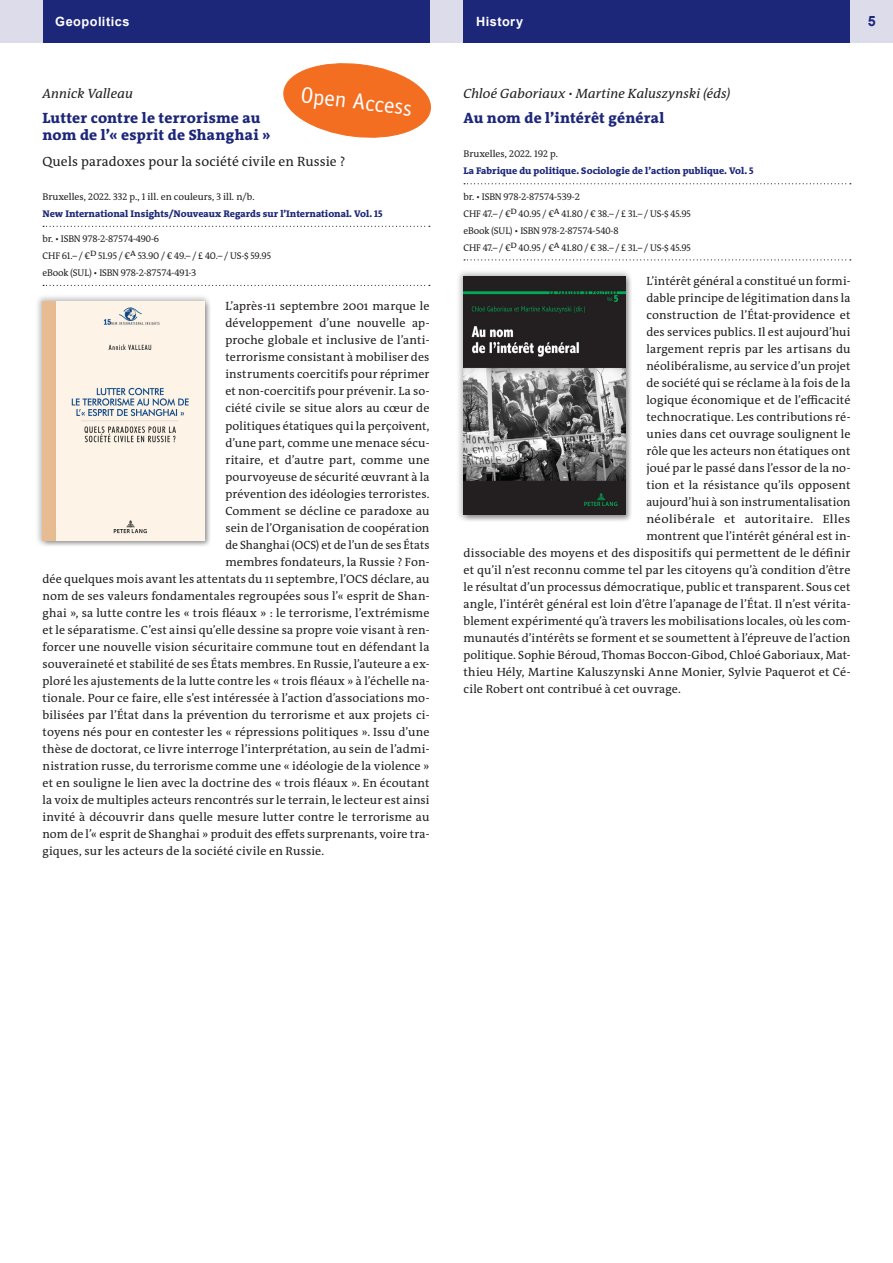
<style>
.page{position:relative;width:893px;height:1263px;background:#fff}
.page>*{position:absolute;margin:0;border:0;box-sizing:border-box;transform-origin:0 0}
.t1{font:22.5px "Officina Sans";color:#fff}
._110___Titel{font:800 15px/17px "The Antiqua B W8";letter-spacing:.01em;color:#1d2779}
.t2{font:700 14.25px "Arial";color:#1d2779}
._100___Autor{font:italic 13.5px "The Antiqua B W5 Plain";letter-spacing:.005em;color:#231f20}
._120___Untertitel{font:13.5px "The Antiqua B W5 Plain";letter-spacing:.01em;color:#231f20}
.Rubrik{font:700 12.75px "Arial";letter-spacing:.035em;color:#fff}
._300___Werbetext__FK{font:12px "The Antiqua B W5 Plain";letter-spacing:.01em;color:#231f20}
._300___Werbetext__FK-2{font:12px "The Antiqua B W5 Plain";letter-spacing:.01em;color:#231f20;scale:.96 1}
._300___Werbetext__FK-3{font:12px "The Antiqua B W5 Plain";letter-spacing:.03em;color:#231f20;scale:1.05 1}
._230___Preise{font:9.75px "The Antiqua B W5 Plain";letter-spacing:-.02em;color:#231f20}
._210___Reihe{font:800 9.75px "The Antiqua B W8";color:#1d2779}
._200___Ort_Jahr_Umfa{font:9.75px "The Antiqua B W5 Plain";color:#231f20}
._220___ISBN{font:9.75px "The Antiqua B W5 Plain";letter-spacing:-.02em;color:#231f20}
._220___ISBN__oben{font:9.75px "The Antiqua B W5 Plain";letter-spacing:-.02em;color:#231f20}
.s1{font-size:10.5px}
</style>
<div class="page">
<div style="left:0;top:0;width:893px;height:43px;background:#dcdceb"></div>
<div style="left:43px;top:0;width:386px;height:43px;background:#1d2779"></div>
<div style="left:463px;top:0;width:387px;height:43px;background:#1d2779"></div>
<svg style="left:464px;top:183px;width:387px;height:1px"></svg>
<svg style="left:464px;top:259px;width:387px;height:1px"></svg>
<div style="left:456px;top:269px;width:177px;height:253px;background:#231f20;opacity:.3"></div>
<img style="left:463px;top:276px;width:162px;height:238px">
<svg style="left:43px;top:226px;width:387px;height:1px"></svg>
<svg style="left:43px;top:285px;width:387px;height:1px"></svg>
<div style="left:35px;top:294px;width:177px;height:254px;background:#231f20;opacity:.3"></div>
<img style="left:43px;top:302px;width:161px;height:238px">
<svg style="left:283px;top:63px;width:148px;height:75px"></svg>
<p class="Rubrik" style="left:55px;top:13px;width:76px">Geopolitics</p>
<p class="Rubrik" style="left:476px;top:13px;width:49px">History</p>
<p class="t2" style="left:868px;top:12px;width:9px">5</p>
<p class="t1" style="left:303px;top:81px;width:113px;rotate:7deg">Open Access</p>
<p class="_100___Autor" style="left:43px;top:85px;width:92px">Annick Valleau</p>
<p class="_110___Titel" style="left:43px;top:110px;width:230px">Lutter contre le terrorisme au nom de l’« esprit de Shanghai »</p>
<p class="_120___Untertitel" style="left:43px;top:153px;width:304px">Quels paradoxes pour la société civile en Russie ?</p>
<p class="_200___Ort_Jahr_Umfa" style="left:43px;top:190px;width:213px">Bruxelles, 2022. 332 p., 1 ill. en couleurs, 3 ill. n/b.</p>
<p class="_210___Reihe" style="left:43px;top:207px;width:342px">New International Insights/Nouveaux Regards sur l’International. Vol. 15</p>
<p class="_220___ISBN__oben" style="left:43px;top:233px;width:118px">br. • ISBN 978-2-87574-490-6</p>
<p class="_230___Preise" style="left:43px;top:250px;width:230px">CHF 61.– / €D 51.95 / €A 53.90 / € 49.– / £ 40.– / US-$ 59.95</p>
<p class="_220___ISBN" style="left:43px;top:267px;width:155px">eBook (SUL) • ISBN 978-2-87574-491-3</p>
<p class="_300___Werbetext__FK" style="left:225px;top:299px;width:206px">L’après-11 septembre 2001 marque le</p>
<p class="_300___Werbetext__FK" style="left:225px;top:316px;width:206px">développement d’une nouvelle ap-</p>
<p class="_300___Werbetext__FK" style="left:225px;top:333px;width:206px">proche globale et inclusive de l’anti-</p>
<p class="_300___Werbetext__FK" style="left:225px;top:350px;width:206px">terrorisme consistant à mobiliser des</p>
<p class="_300___Werbetext__FK" style="left:225px;top:367px;width:206px">instruments coercitifs pour réprimer</p>
<p class="_300___Werbetext__FK" style="left:225px;top:384px;width:206px">et non-coercitifs pour prévenir. La so-</p>
<p class="_300___Werbetext__FK" style="left:225px;top:401px;width:206px">ciété civile se situe alors au cœur de</p>
<p class="_300___Werbetext__FK" style="left:225px;top:418px;width:206px">politiques étatiques qui la perçoivent,</p>
<p class="_300___Werbetext__FK" style="left:225px;top:435px;width:206px">d’une part, comme une menace sécu-</p>
<p class="_300___Werbetext__FK" style="left:225px;top:452px;width:206px">ritaire, et d’autre part, comme une</p>
<p class="_300___Werbetext__FK" style="left:225px;top:469px;width:206px">pourvoyeuse de sécurité œuvrant à la</p>
<p class="_300___Werbetext__FK" style="left:225px;top:486px;width:204px">prévention des idéologies terroristes.</p>
<p class="_300___Werbetext__FK" style="left:225px;top:503px;width:206px">Comment se décline ce paradoxe au</p>
<p class="_300___Werbetext__FK" style="left:225px;top:520px;width:206px">sein de l’Organisation de coopération</p>
<p class="_300___Werbetext__FK-2" style="left:225px;top:537px;width:214px">de Shanghai (OCS) et de l’un de ses États</p>
<p class="_300___Werbetext__FK" style="left:225px;top:554px;width:206px">membres fondateurs, la Russie ? Fon-</p>
<p class="_300___Werbetext__FK" style="left:43px;top:571px;width:388px">dée quelques mois avant les attentats du 11 septembre, l’OCS déclare, au</p>
<p class="_300___Werbetext__FK" style="left:43px;top:588px;width:388px">nom de ses valeurs fondamentales regroupées sous l’« esprit de Shan-</p>
<p class="_300___Werbetext__FK" style="left:43px;top:605px;width:388px">ghai », sa lutte contre les « trois fléaux » : le terrorisme, l’extrémisme</p>
<p class="_300___Werbetext__FK" style="left:43px;top:622px;width:388px">et le séparatisme. C’est ainsi qu’elle dessine sa propre voie visant à ren-</p>
<p class="_300___Werbetext__FK" style="left:43px;top:639px;width:388px">forcer une nouvelle vision sécuritaire commune tout en défendant la</p>
<p class="_300___Werbetext__FK" style="left:43px;top:656px;width:388px">souveraineté et stabilité de ses États membres. En Russie, l’auteure a ex-</p>
<p class="_300___Werbetext__FK" style="left:43px;top:673px;width:388px">ploré les ajustements de la lutte contre les « trois fléaux » à l’échelle na-</p>
<p class="_300___Werbetext__FK" style="left:43px;top:690px;width:388px">tionale. Pour ce faire, elle s’est intéressée à l’action d’associations mo-</p>
<p class="_300___Werbetext__FK" style="left:43px;top:707px;width:388px">bilisées par l’État dans la prévention du terrorisme et aux projets ci-</p>
<p class="_300___Werbetext__FK" style="left:43px;top:724px;width:388px">toyens nés pour en contester les « répressions politiques ». Issu d’une</p>
<p class="_300___Werbetext__FK" style="left:43px;top:741px;width:388px">thèse de doctorat, ce livre interroge l’interprétation, au sein de l’admi-</p>
<p class="_300___Werbetext__FK" style="left:43px;top:758px;width:388px">nistration russe, du terrorisme comme une « idéologie de la violence »</p>
<p class="_300___Werbetext__FK" style="left:43px;top:775px;width:388px">et en souligne le lien avec la doctrine des « trois fléaux ». En écoutant</p>
<p class="_300___Werbetext__FK" style="left:43px;top:792px;width:388px">la voix de multiples acteurs rencontrés sur le terrain, le lecteur est ainsi</p>
<p class="_300___Werbetext__FK" style="left:43px;top:809px;width:388px">invité à découvrir dans quelle mesure lutter contre le terrorisme au</p>
<p class="_300___Werbetext__FK" style="left:43px;top:826px;width:388px">nom de l’« esprit de Shanghai » produit des effets surprenants, voire tra-</p>
<p class="_300___Werbetext__FK" style="left:43px;top:843px;width:282px">giques, sur les acteurs de la société civile en Russie.</p>
<p class="_100___Autor" style="left:463px;top:85px;width:269px">Chloé Gaboriaux <span class="s1">•</span> Martine Kaluszynski (éds)</p>
<p class="_110___Titel" style="left:463px;top:110px;width:202px">Au nom de l’intérêt général</p>
<p class="_200___Ort_Jahr_Umfa" style="left:463px;top:148px;width:95px">Bruxelles, 2022. 192 p.</p>
<p class="_210___Reihe" style="left:463px;top:165px;width:292px">La Fabrique du politique. Sociologie de l’action publique. Vol. 5</p>
<p class="_220___ISBN__oben" style="left:463px;top:190px;width:118px">br. • ISBN 978-2-87574-539-2</p>
<p class="_230___Preise" style="left:463px;top:207px;width:229px">CHF 47.– / €D 40.95 / €A 41.80 / € 38.– / £ 31.– / US-$ 45.95</p>
<p class="_220___ISBN" style="left:463px;top:224px;width:157px">eBook (SUL) • ISBN 978-2-87574-540-8</p>
<p class="_230___Preise" style="left:463px;top:241px;width:229px">CHF 47.– / €D 40.95 / €A 41.80 / € 38.– / £ 31.– / US-$ 45.95</p>
<p class="_300___Werbetext__FK" style="left:646px;top:273px;width:206px">L’intérêt général a constitué un formi-</p>
<p class="_300___Werbetext__FK" style="left:646px;top:290px;width:206px">dable principe de légitimation dans la</p>
<p class="_300___Werbetext__FK" style="left:646px;top:307px;width:206px">construction de l’État-providence et</p>
<p class="_300___Werbetext__FK" style="left:646px;top:324px;width:206px">des services publics. Il est aujourd’hui</p>
<p class="_300___Werbetext__FK" style="left:646px;top:341px;width:206px">largement repris par les artisans du</p>
<p class="_300___Werbetext__FK" style="left:646px;top:358px;width:206px">néolibéralisme, au service d’un projet</p>
<p class="_300___Werbetext__FK" style="left:646px;top:375px;width:206px">de société qui se réclame à la fois de la</p>
<p class="_300___Werbetext__FK" style="left:646px;top:392px;width:206px">logique économique et de l’efficacité</p>
<p class="_300___Werbetext__FK" style="left:646px;top:409px;width:206px">technocratique. Les contributions ré-</p>
<p class="_300___Werbetext__FK" style="left:646px;top:426px;width:206px">unies dans cet ouvrage soulignent le</p>
<p class="_300___Werbetext__FK" style="left:646px;top:443px;width:206px">rôle que les acteurs non étatiques ont</p>
<p class="_300___Werbetext__FK" style="left:646px;top:460px;width:206px">joué par le passé dans l’essor de la no-</p>
<p class="_300___Werbetext__FK" style="left:646px;top:477px;width:206px">tion et la résistance qu’ils opposent</p>
<p class="_300___Werbetext__FK" style="left:646px;top:494px;width:206px">aujourd’hui à son instrumentalisation</p>
<p class="_300___Werbetext__FK-3" style="left:646px;top:511px;width:196px">néolibérale et autoritaire. Elles</p>
<p class="_300___Werbetext__FK" style="left:646px;top:528px;width:206px">montrent que l’intérêt général est in-</p>
<p class="_300___Werbetext__FK" style="left:463px;top:545px;width:388px">dissociable des moyens et des dispositifs qui permettent de le définir</p>
<p class="_300___Werbetext__FK" style="left:463px;top:562px;width:388px">et qu’il n’est reconnu comme tel par les citoyens qu’à condition d’être</p>
<p class="_300___Werbetext__FK" style="left:463px;top:579px;width:388px">le résultat d’un processus démocratique, public et transparent. Sous cet</p>
<p class="_300___Werbetext__FK" style="left:463px;top:596px;width:388px">angle, l’intérêt général est loin d’être l’apanage de l’État. Il n’est vérita-</p>
<p class="_300___Werbetext__FK" style="left:463px;top:613px;width:388px">blement expérimenté qu’à travers les mobilisations locales, où les com-</p>
<p class="_300___Werbetext__FK" style="left:463px;top:630px;width:388px">munautés d’intérêts se forment et se soumettent à l’épreuve de l’action</p>
<p class="_300___Werbetext__FK" style="left:463px;top:647px;width:388px">politique. Sophie Béroud, Thomas Boccon-Gibod, Chloé Gaboriaux, Mat-</p>
<p class="_300___Werbetext__FK" style="left:463px;top:664px;width:388px">thieu Hély, Martine Kaluszynski Anne Monier, Sylvie Paquerot et Cé-</p>
<p class="_300___Werbetext__FK" style="left:463px;top:681px;width:218px">cile Robert ont contribué à cet ouvrage.</p>
</div>
